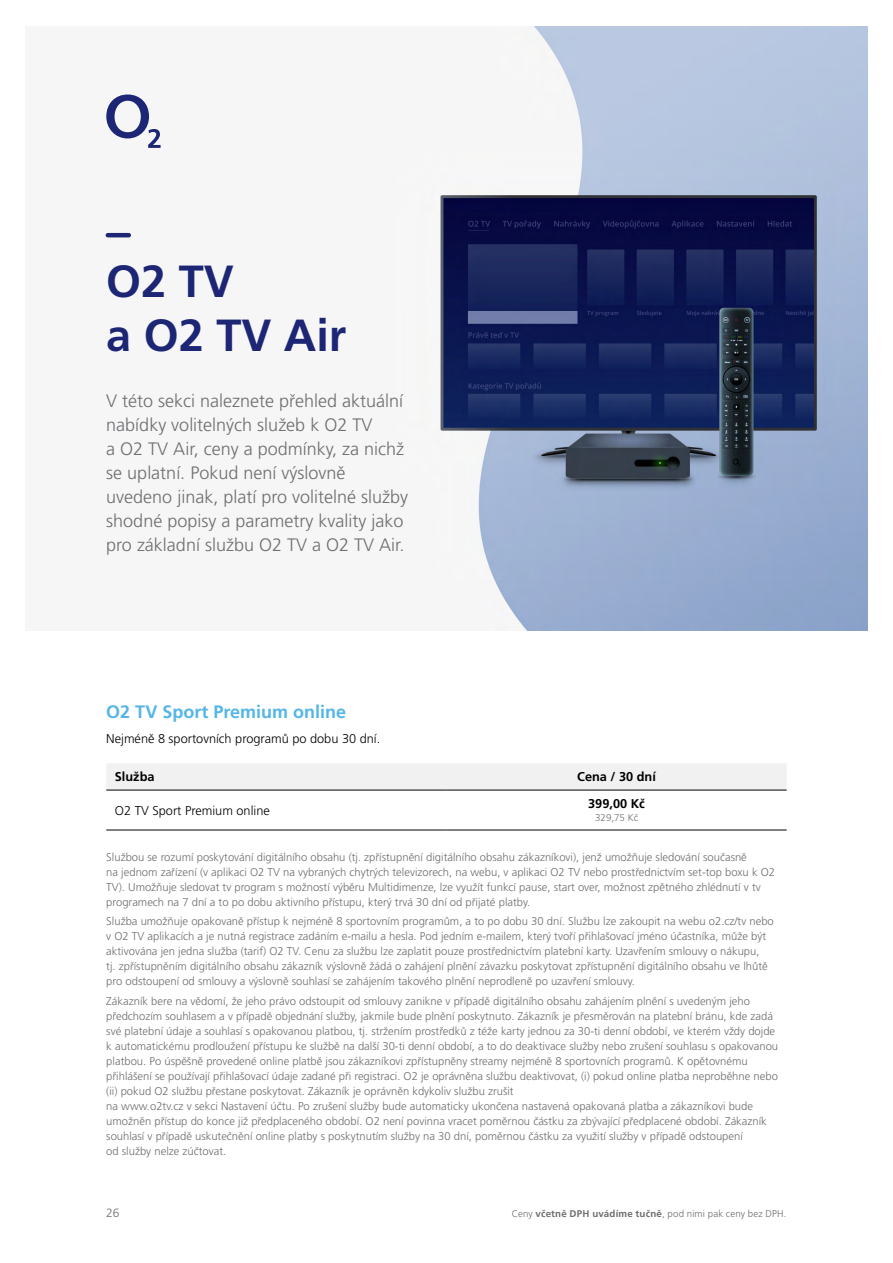
<style>
.page{position:relative;width:893px;height:1263px;background:#fff}
.page>*{position:absolute;margin:0;border:0;box-sizing:border-box;transform-origin:0 0}
.t1{font:700 45px/54px "Frutiger CE";color:#1c2674}
.t2{font:300 18px/24px "Frutiger CE";color:#6d6e71}
.t3{font:700 18px "Frutiger CE";color:#54b6e7}
.t4{font:300 12.75px "Frutiger CE";color:#000}
.t5{font:700 12.75px "Frutiger CE";color:#000}
.t6{font:300 12px "Frutiger CE";color:#6d6e71}
.t7{font:300 11.25px/15px "Frutiger CE";color:#6d6e71}
.t8{font:300 9.75px "Frutiger CE";letter-spacing:.01em;color:#6d6e71}
.s1{font-weight:700}
</style>
<div class="page">
<img style="left:105px;top:27px;width:762px;height:603px">
<svg style="left:106px;top:80px;width:55px;height:68px"></svg>
<hr style="left:108px;top:233px;width:21px;height:4px;background:#1c2674">
<div style="left:106px;top:764px;width:681px;height:26px;background:#f1f1f2"></div>
<hr style="left:106px;top:790px;width:340px;height:1px;background:#000">
<hr style="left:446px;top:790px;width:341px;height:1px;background:#000">
<hr style="left:106px;top:830px;width:340px;height:1px;background:#000">
<hr style="left:446px;top:830px;width:341px;height:1px;background:#000">
<h1 class="t1" style="left:106px;top:254px;width:242px">O2 TV<br>a O2 TV Air</h1>
<p class="t2" style="left:106px;top:388px;width:303px">V této sekci naleznete přehled aktuální nabídky volitelných služeb k O2 TV<br>a O2 TV Air, ceny a podmínky, za nichž se uplatní. Pokud není výslovně uvedeno jinak, platí pro volitelné služby shodné popisy a parametry kvality jako pro základní službu O2 TV a O2 TV Air.</p>
<h2 class="t3" style="left:106px;top:702px;width:241px">O2 TV Sport Premium online</h2>
<p class="t4" style="left:106px;top:732px;width:275px">Nejméně 8 sportovních programů po dobu 30 dní.</p>
<p class="t5" style="left:115px;top:770px;width:41px">Služba</p>
<p class="t5" style="left:577px;top:770px;width:80px">Cena / 30 dní</p>
<p class="t4" style="left:115px;top:803px;width:156px">O2 TV Sport Premium online</p>
<p class="t5" style="left:588px;top:797px;width:58px">399,00 Kč</p>
<p class="t8" style="left:595px;top:812px;width:44px">329,75 Kč</p>
<p class="t7" style="left:106px;top:850px;width:670px">Službou se rozumí poskytování digitálního obsahu (tj. zpřístupnění digitálního obsahu zákazníkovi), jenž umožňuje sledování současně<br>na jednom zařízení (v aplikaci O2 TV na vybraných chytrých televizorech, na webu, v aplikaci O2 TV nebo prostřednictvím set-top boxu k O2<br>TV). Umožňuje sledovat tv program s možností výběru Multidimenze, lze využít funkcí pause, start over, možnost zpětného zhlédnutí v tv programech na 7 dní a to po dobu aktivního přístupu, který trvá 30 dní od přijaté platby.</p>
<p class="t7" style="left:106px;top:914px;width:669px">Služba umožňuje opakovaně přístup k nejméně 8 sportovním programům, a to po dobu 30 dní. Službu lze zakoupit na webu o2.cz/tv nebo v O2 TV aplikacích a je nutná registrace zadáním e-mailu a hesla. Pod jedním e-mailem, který tvoří přihlašovací jméno účastníka, může být aktivována jen jedna služba (tarif) O2 TV. Cenu za službu lze zaplatit pouze prostřednictvím platební karty. Uzavřením smlouvy o nákupu,<br>tj. zpřístupněním digitálního obsahu zákazník výslovně žádá o zahájení plnění závazku poskytovat zpřístupnění digitálního obsahu ve lhůtě pro odstoupení od smlouvy a výslovně souhlasí se zahájením takového plnění neprodleně po uzavření smlouvy.</p>
<p class="t7" style="left:106px;top:993px;width:673px">Zákazník bere na vědomí, že jeho právo odstoupit od smlouvy zanikne v případě digitálního obsahu zahájením plnění s uvedeným jeho předchozím souhlasem a v případě objednání služby, jakmile bude plnění poskytnuto. Zákazník je přesměrován na platební bránu, kde zadá své platební údaje a souhlasí s opakovanou platbou, tj. stržením prostředků z téže karty jednou za 30-ti denní období, ve kterém vždy dojde k automatickému prodloužení přístupu ke službě na další 30-ti denní období, a to do deaktivace služby nebo zrušení souhlasu s opakovanou platbou. Po úspěšně provedené online platbě jsou zákazníkovi zpřístupněny streamy nejméně 8 sportovních programů. K opětovnému přihlášení se používají přihlašovací údaje zadané při registraci. O2 je oprávněna službu deaktivovat, (i) pokud online platba neproběhne nebo (ii) pokud O2 službu přestane poskytovat. Zákazník je oprávněn kdykoliv službu zrušit<br>na www.o2tv.cz v sekci Nastavení účtu. Po zrušení služby bude automaticky ukončena nastavená opakovaná platba a zákazníkovi bude umožněn přístup do konce již předplaceného období. O2 není povinna vracet poměrnou částku za zbývající předplacené období. Zákazník souhlasí v případě uskutečnění online platby s poskytnutím služby na 30 dní, poměrnou částku za využití služby v případě odstoupení<br>od služby nelze zúčtovat.</p>
<p class="t6" style="left:106px;top:1206px;width:15px">26</p>
<p class="t8" style="left:512px;top:1208px;width:276px">Ceny <span class="s1">včetně DPH uvádíme tučně</span>, pod nimi pak ceny bez DPH.</p>
</div>
